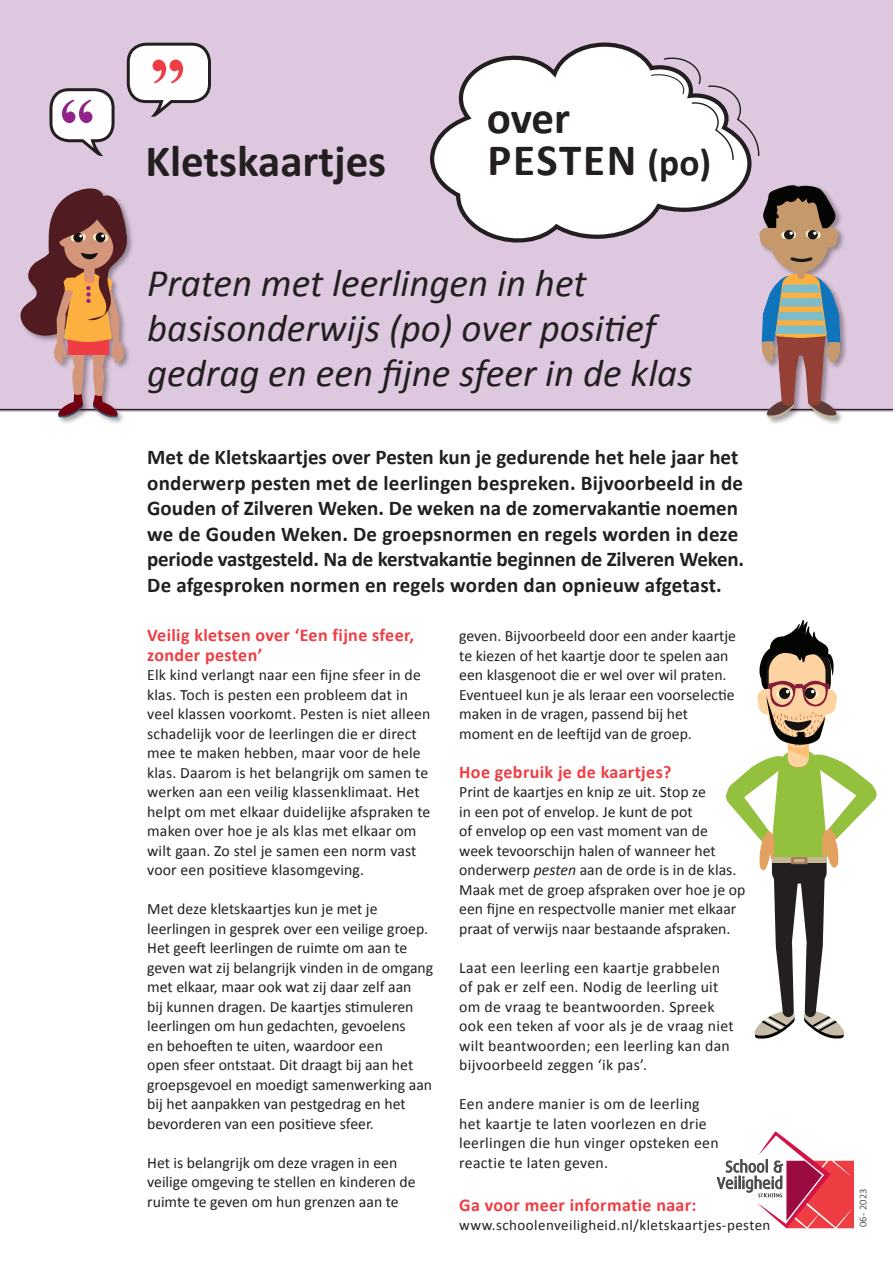
<style>
.page{position:relative;width:893px;height:1263px;background:#fff}
.page>*{position:absolute;margin:0;border:0;box-sizing:border-box;transform-origin:0 0}
.t1{font:700 45px "Calibri";color:#231f20}
.t2{font:italic 39px/45px "Calibri";color:#231f20}
.t3{font:700 21px/25.5px "Calibri";color:#231f20}
.t4{font:700 18px/19.5px "Calibri";letter-spacing:.02em;color:#ee3d43}
.t5{font:15.75px/19.5px "Calibri";color:#231f20}
.t6{font:15.75px/19.5px "Calibri";letter-spacing:.02em;color:#231f20}
.t7{font:15px "Calibri";letter-spacing:.03em;color:#231f20}
.t8{font:300 10.5px "Calibri";letter-spacing:.01em;color:#231f20}
.s1{font-size:37.5px}
.s2{font-style:italic}
</style>
<div class="page">
<div style="left:0;top:0;width:893px;height:411px;background:#dec8df"></div>
<hr style="left:0;top:409px;width:893px;height:1px;background:#231f20">
<svg style="left:717px;top:1131px;width:137px;height:97px"></svg>
<svg style="left:428px;top:42px;width:222px;height:370px"></svg>
<svg style="left:49px;top:88px;width:66px;height:69px"></svg>
<svg style="left:126px;top:42px;width:85px;height:76px"></svg>
<svg style="left:726px;top:619px;width:151px;height:420px"></svg>
<div style="left:19px;top:187px;width:115px;height:238px;background:#231f20;opacity:.4"></div>
<svg style="left:18px;top:188px;width:111px;height:230px"></svg>
<div style="left:758px;top:183px;width:90px;height:242px;background:#231f20;opacity:.4"></div>
<svg style="left:650px;top:57px;width:192px;height:361px"></svg>
<p class="t1" style="left:487px;top:90px;width:85px">over</p>
<p class="t1" style="left:146px;top:133px;width:242px">Kletskaartjes</p>
<p class="t1" style="left:488px;top:132px;width:225px">PESTEN <span class="s1">(po)</span></p>
<p class="t2" style="left:147px;top:260px;width:547px">Praten met leerlingen in het basisonderwijs (po) over positief gedrag en een fijne sfeer in de klas</p>
<p class="t3" style="left:147px;top:444px;width:598px">Met de Kletskaartjes over Pesten kun je gedurende het hele jaar het onderwerp pesten met de leerlingen bespreken. Bijvoorbeeld in de Gouden of Zilveren Weken. De weken na de zomervakantie noemen we de Gouden Weken. De groepsnormen en regels worden in deze periode vastgesteld. Na de kerstvakantie beginnen de Zilveren Weken.<br>De afgesproken normen en regels worden dan opnieuw afgetast.</p>
<p class="t4" style="left:147px;top:625px;width:268px">Veilig kletsen over ‘Een fijne sfeer, zonder pesten’</p>
<p class="t5" style="left:147px;top:665px;width:285px">Elk kind verlangt naar een fijne sfeer in de klas. Toch is pesten een probleem dat in veel klassen voorkomt. Pesten is niet alleen schadelijk voor de leerlingen die er direct mee te maken hebben, maar voor de hele klas. Daarom is het belangrijk om samen te werken aan een veilig klassenklimaat. Het helpt om met elkaar duidelijke afspraken te maken over hoe je als klas met elkaar om wilt gaan. Zo stel je samen een norm vast voor een positieve klasomgeving.</p>
<p class="t5" style="left:147px;top:899px;width:288px">Met deze kletskaartjes kun je met je leerlingen in gesprek over een veilige groep.<br>Het geeft leerlingen de ruimte om aan te geven wat zij belangrijk vinden in de omgang met elkaar, maar ook wat zij daar zelf aan<br>bij kunnen dragen. De kaartjes stimuleren leerlingen om hun gedachten, gevoelens<br>en behoeften te uiten, waardoor een<br>open sfeer ontstaat. Dit draagt bij aan het groepsgevoel en moedigt samenwerking aan bij het aanpakken van pestgedrag en het bevorderen van een positieve sfeer.</p>
<p class="t5" style="left:147px;top:1153px;width:270px">Het is belangrijk om deze vragen in een veilige omgeving te stellen en kinderen de ruimte te geven om hun grenzen aan te</p>
<p class="t5" style="left:459px;top:626px;width:278px">geven. Bijvoorbeeld door een ander kaartje te kiezen of het kaartje door te spelen aan een klasgenoot die er wel over wil praten.<br>Eventueel kun je als leraar een voorselectie maken in de vragen, passend bij het moment en de leeftijd van de groep.</p>
<p class="t4" style="left:459px;top:761px;width:214px">Hoe gebruik je de kaartjes?</p>
<p class="t5" style="left:459px;top:782px;width:288px">Print de kaartjes en knip ze uit. Stop ze<br>in een pot of envelop. Je kunt de pot<br>of envelop op een vast moment van de week tevoorschijn halen of wanneer het onderwerp <span class="s2">pesten</span> aan de orde is in de klas.<br>Maak met de groep afspraken over hoe je op een fijne en respectvolle manier met elkaar praat of verwijs naar bestaande afspraken.</p>
<p class="t6" style="left:459px;top:958px;width:276px">Laat een leerling een kaartje grabbelen of pak er zelf een. Nodig de leerling uit om de vraag te beantwoorden. Spreek ook een teken af voor als je de vraag niet wilt beantwoorden; een leerling kan dan bijvoorbeeld zeggen ‘ik pas’.</p>
<p class="t6" style="left:459px;top:1094px;width:261px">Een andere manier is om de leerling het kaartje te laten voorlezen en drie leerlingen die hun vinger opsteken een reactie te laten geven.</p>
<p class="t4" style="left:459px;top:1194px;width:239px">Ga voor meer informatie naar:</p>
<p class="t7" style="left:459px;top:1216px;width:313px">www.schoolenveiligheid.nl/kletskaartjes-pesten</p>
<p class="t8" style="left:856px;top:1227px;width:40px;rotate:-90deg">06 - 2023</p>
</div>
